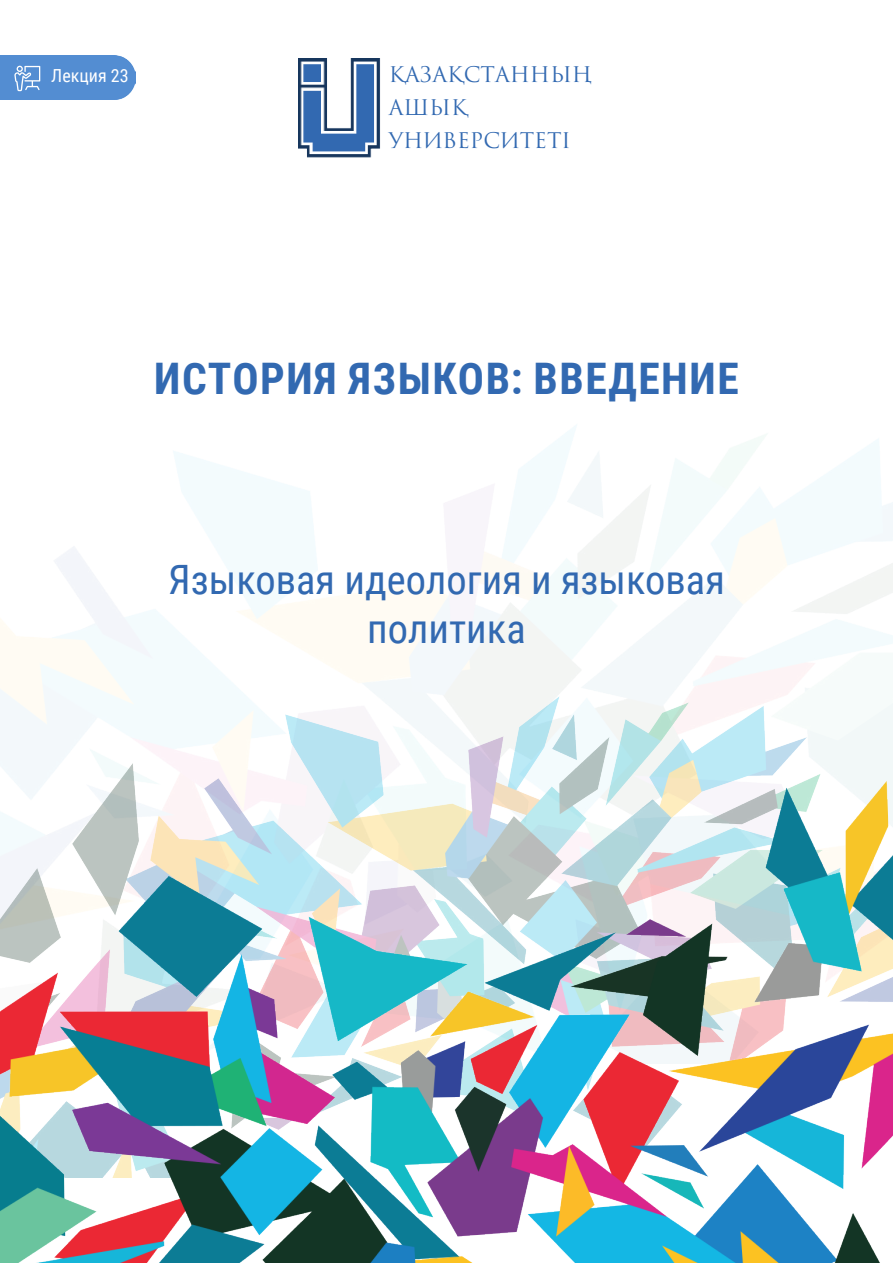
<style>
.page{position:relative;width:893px;height:1263px;background:#fff}
.page>*{position:absolute;margin:0;border:0;box-sizing:border-box;transform-origin:0 0}
.t1{font:700 43.5px "Roboto Condensed";letter-spacing:.035em;color:#3269b1}
.t2{font:40.5px/48.6px "Roboto Condensed";color:#3269b1;text-align:center}
.t3{font:21px "Trajan Pro 3";color:#3269b1}
.t4{font:18px "Roboto Condensed";color:#fff}
</style>
<div class="page">
<img style="left:0;top:425px;width:893px;height:638px">
<img style="left:0;top:696px;width:892px;height:33px">
<img style="left:0;top:729px;width:892px;height:534px">
<div style="left:0;top:55px;width:136px;height:45px;background:#538dd2"></div>
<svg style="left:14px;top:66px;width:26px;height:25px"></svg>
<img style="left:298px;top:58px;width:82px;height:100px">
<p class="t4" style="left:51px;top:63px;width:79px">Лекция 23</p>
<p class="t3" style="left:389px;top:60px;width:205px">ҚАЗАҚСТАННЫҢ</p>
<p class="t3" style="left:389px;top:93px;width:81px">АШЫҚ</p>
<p class="t3" style="left:389px;top:126px;width:184px">УНИВЕРСИТЕТІ</p>
<p class="t1" style="left:154px;top:348px;width:586px">ИСТОРИЯ ЯЗЫКОВ: ВВЕДЕНИЕ</p>
<p class="t2" style="left:168px;top:554px;width:558px">Языковая идеология и языковая политика</p>
</div>
